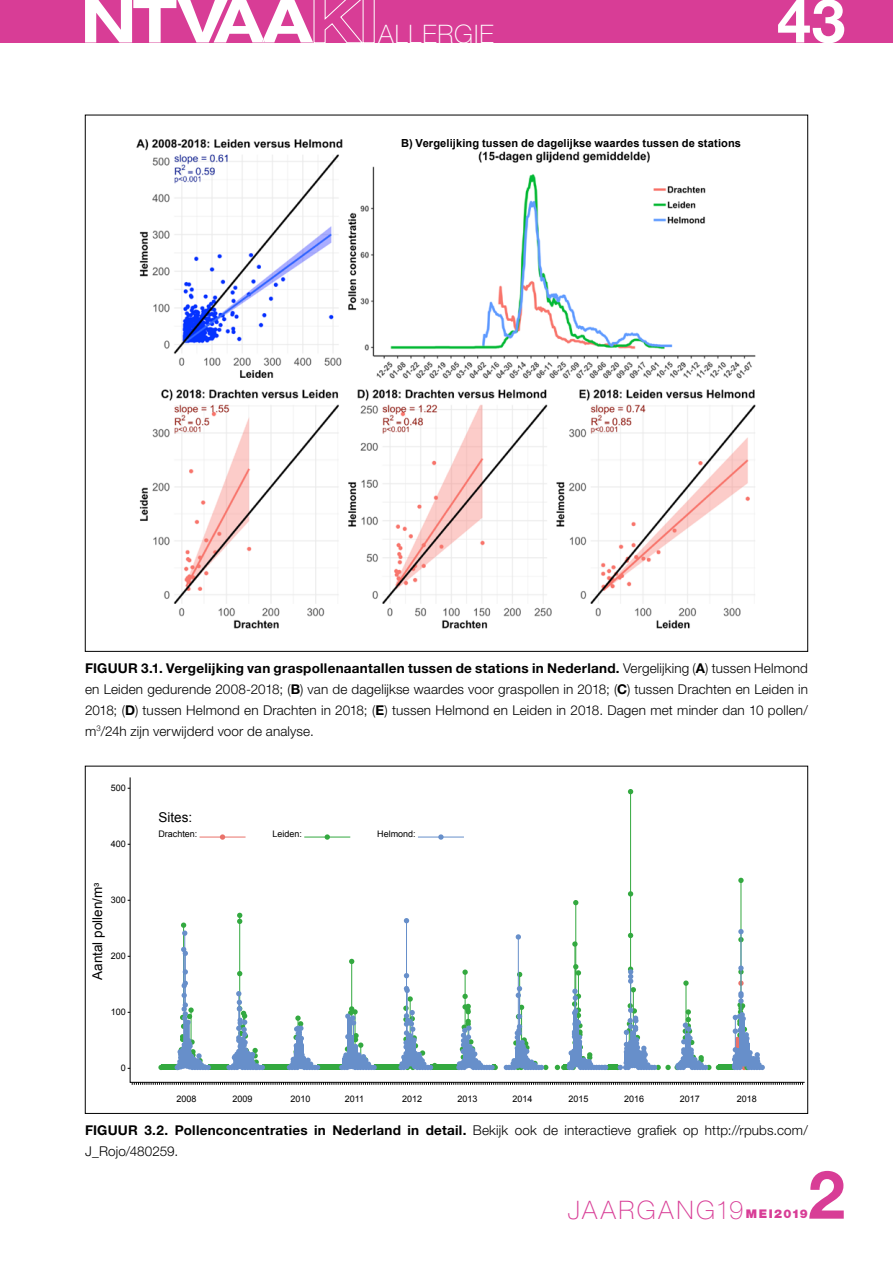
<style>
.page{position:relative;width:893px;height:1263px;background:#fff}
.page>*{position:absolute;margin:0;border:0;box-sizing:border-box;transform-origin:0 0}
.t1{font:700 66.9px "Helvetica Neue";color:#d83d96}
.t2{font:700 60.75px "Helvetica Neue";color:#fff}
.t3{font:100 25.5px "Helvetica Neue";letter-spacing:.1em;color:#d83d96}
.t4{font:100 25.5px "Helvetica Neue";letter-spacing:.04em;color:#fff}
.t5{font:300 13.5px/21px "Helvetica Neue LT Std";letter-spacing:.01em;color:#000;text-align:justify}
.t6{font:13.5px "Arial";color:#000}
.t7{font:700 11.1px "Arial";letter-spacing:.01em;color:#000}
.t8{font:9px "Arial";color:#000}
.s1{font-weight:700}
.s2{font-weight:900;font-size:12px}
</style>
<div class="page">
<div style="left:0;top:0;width:893px;height:43px;background:#d83d96"></div>
<svg style="left:85px;top:0;width:290px;height:43px"></svg>
<svg style="left:132px;top:1083px;width:671px;height:2px"></svg>
<svg style="left:129px;top:777px;width:676px;height:306px"></svg>
<svg style="left:438px;top:834px;width:6px;height:6px"></svg>
<hr style="left:418px;top:837px;width:46px;height:1px;background:#678fca">
<svg style="left:220px;top:834px;width:5px;height:6px"></svg>
<hr style="left:200px;top:837px;width:46px;height:1px;background:#e9726a">
<svg style="left:325px;top:834px;width:5px;height:6px"></svg>
<hr style="left:304px;top:837px;width:46px;height:1px;background:#33a940">
<hr style="left:183px;top:926px;width:1px;height:80px;background:#33a940">
<svg style="left:237px;top:913px;width:5px;height:11px"></svg>
<svg style="left:237px;top:971px;width:5px;height:5px"></svg>
<hr style="left:239px;top:916px;width:1px;height:136px;background:#33a940">
<svg style="left:349px;top:959px;width:5px;height:5px"></svg>
<hr style="left:351px;top:961px;width:1px;height:90px;background:#33a940">
<svg style="left:462px;top:969px;width:6px;height:6px"></svg>
<hr style="left:465px;top:972px;width:1px;height:73px;background:#33a940">
<svg style="left:517px;top:972px;width:5px;height:5px"></svg>
<hr style="left:519px;top:974px;width:1px;height:73px;background:#33a940">
<svg style="left:573px;top:900px;width:5px;height:5px"></svg>
<hr style="left:575px;top:903px;width:1px;height:72px;background:#33a940">
<svg style="left:738px;top:878px;width:6px;height:5px"></svg>
<hr style="left:741px;top:880px;width:1px;height:178px;background:#33a940">
<svg style="left:628px;top:789px;width:5px;height:5px"></svg>
<svg style="left:628px;top:891px;width:5px;height:5px"></svg>
<svg style="left:628px;top:933px;width:5px;height:5px"></svg>
<hr style="left:630px;top:792px;width:1px;height:265px;background:#33a940">
<svg style="left:572px;top:941px;width:6px;height:6px"></svg>
<hr style="left:575px;top:944px;width:1px;height:73px;background:#33a940">
<svg style="left:158px;top:1065px;width:3px;height:5px"></svg>
<div style="left:161px;top:1065px;width:16px;height:5px;background:#33a940"></div>
<div style="left:208px;top:1065px;width:21px;height:5px;background:#33a940"></div>
<div style="left:262px;top:1065px;width:27px;height:5px;background:#33a940"></div>
<div style="left:318px;top:1065px;width:24px;height:5px;background:#33a940"></div>
<div style="left:374px;top:1065px;width:27px;height:5px;background:#33a940"></div>
<div style="left:430px;top:1065px;width:29px;height:5px;background:#33a940"></div>
<div style="left:718px;top:1065px;width:17px;height:5px;background:#33a940"></div>
<svg style="left:181px;top:922px;width:6px;height:14px"></svg>
<hr style="left:184px;top:934px;width:1px;height:80px;background:#678fca">
<svg style="left:404px;top:918px;width:5px;height:5px"></svg>
<hr style="left:406px;top:922px;width:1px;height:136px;background:#678fca">
<svg style="left:404px;top:973px;width:5px;height:5px"></svg>
<svg style="left:516px;top:934px;width:5px;height:5px"></svg>
<hr style="left:518px;top:938px;width:1px;height:119px;background:#678fca">
<svg style="left:738px;top:929px;width:6px;height:13px"></svg>
<svg style="left:738px;top:965px;width:6px;height:9px"></svg>
<hr style="left:741px;top:933px;width:1px;height:118px;background:#678fca">
<svg style="left:516px;top:986px;width:6px;height:12px"></svg>
<hr style="left:519px;top:990px;width:1px;height:67px;background:#678fca">
<hr style="left:183px;top:951px;width:1px;height:56px;background:#678fca">
<svg style="left:181px;top:947px;width:7px;height:9px"></svg>
<svg style="left:398px;top:986px;width:39px;height:84px"></svg>
<svg style="left:732px;top:980px;width:33px;height:90px"></svg>
<svg style="left:504px;top:1005px;width:44px;height:65px"></svg>
<svg style="left:287px;top:1015px;width:33px;height:55px"></svg>
<hr style="left:185px;top:954px;width:1px;height:52px;background:#678fca">
<svg style="left:175px;top:980px;width:36px;height:90px"></svg>
<svg style="left:226px;top:991px;width:39px;height:79px"></svg>
<div style="left:296px;top:1038px;width:7px;height:7px;background:#678fca"></div>
<div style="left:295px;top:1045px;width:9px;height:17px;background:#678fca"></div>
<div style="left:403px;top:1059px;width:20px;height:7px;background:#678fca"></div>
<div style="left:405px;top:1053px;width:15px;height:7px;background:#678fca"></div>
<div style="left:405px;top:1041px;width:10px;height:14px;background:#678fca"></div>
<div style="left:515px;top:1048px;width:10px;height:19px;background:#678fca"></div>
<div style="left:523px;top:1061px;width:11px;height:6px;background:#678fca"></div>
<hr style="left:516px;top:1039px;width:4px;height:11px;background:#678fca">
<div style="left:739px;top:1017px;width:5px;height:43px;background:#678fca"></div>
<div style="left:741px;top:1035px;width:6px;height:29px;background:#678fca"></div>
<div style="left:743px;top:1039px;width:6px;height:24px;background:#678fca"></div>
<div style="left:747px;top:1058px;width:10px;height:9px;background:#678fca"></div>
<div style="left:733px;top:1058px;width:10px;height:8px;background:#678fca"></div>
<div style="left:735px;top:1048px;width:10px;height:11px;background:#678fca"></div>
<svg style="left:555px;top:964px;width:166px;height:106px"></svg>
<hr style="left:626px;top:1062px;width:21px;height:4px;background:#678fca">
<hr style="left:575px;top:1059px;width:10px;height:4px;background:#678fca">
<hr style="left:518px;top:1042px;width:4px;height:11px;background:#678fca">
<svg style="left:456px;top:994px;width:42px;height:76px"></svg>
<svg style="left:339px;top:1006px;width:38px;height:64px"></svg>
<div style="left:292px;top:1059px;width:17px;height:7px;background:#678fca"></div>
<img style="left:136px;top:139px;width:620px;height:490px">
<div style="left:401px;top:139px;width:378px;height:12px;background:#fff"></div>
<h3 class="t4" style="left:378px;top:19px;width:117px">ALLERGIE</h3>
<h2 class="t2" style="left:777px;top:-17px;width:70px">43</h2>
<p class="t7" style="left:401px;top:136px;width:341px">B) Vergelijking tussen de dagelijkse waardes tussen de stations</p>
<p class="t5" style="left:85px;top:657px;width:724px"><span class="s1">FIGUUR 3.1. Vergelijking van graspollenaantallen tussen de stations in Nederland.</span> Vergelijking (<span class="s1">A</span>) tussen Helmond en Leiden gedurende 2008-2018; (<span class="s1">B</span>) van de dagelijkse waardes voor graspollen in 2018; (<span class="s1">C</span>) tussen Drachten en Leiden in 2018; (<span class="s1">D</span>) tussen Helmond en Drachten in 2018; (<span class="s1">E</span>) tussen Helmond en Leiden in 2018. Dagen met minder dan 10 pollen/ m<sup>3</sup>/24h zijn verwijderd voor de analyse.</p>
<p class="t8" style="left:111px;top:782px;width:17px">500</p>
<p class="t8" style="left:111px;top:838px;width:17px">400</p>
<p class="t6" style="left:89px;top:980px;width:99px;rotate:-90deg">Aantal pollen/mᶟ</p>
<p class="t8" style="left:111px;top:894px;width:17px">300</p>
<p class="t8" style="left:111px;top:950px;width:17px">200</p>
<p class="t8" style="left:111px;top:1006px;width:17px">100</p>
<p class="t8" style="left:121px;top:1062px;width:7px">0</p>
<p class="t6" style="left:158px;top:809px;width:35px">Sites:</p>
<p class="t8" style="left:158px;top:828px;width:41px">Drachten:</p>
<p class="t8" style="left:273px;top:828px;width:31px">Leiden:</p>
<p class="t8" style="left:377px;top:828px;width:40px">Helmond:</p>
<p class="t8" style="left:177px;top:1093px;width:22px">2008</p>
<p class="t8" style="left:233px;top:1093px;width:22px">2009</p>
<p class="t8" style="left:290px;top:1093px;width:22px">2010</p>
<p class="t8" style="left:345px;top:1093px;width:21px">2011</p>
<p class="t8" style="left:402px;top:1093px;width:22px">2012</p>
<p class="t8" style="left:457px;top:1093px;width:22px">2013</p>
<p class="t8" style="left:513px;top:1093px;width:22px">2014</p>
<p class="t8" style="left:568px;top:1093px;width:22px">2015</p>
<p class="t8" style="left:624px;top:1093px;width:22px">2016</p>
<p class="t8" style="left:680px;top:1093px;width:22px">2017</p>
<p class="t8" style="left:737px;top:1093px;width:22px">2018</p>
<p class="t5" style="left:85px;top:1119px;width:724px"><span class="s1">FIGUUR 3.2. Pollenconcentraties in Nederland in detail.</span> Bekijk ook de interactieve grafiek op http://rpubs.com/<br>J_Rojo/480259.</p>
<h1 class="t1" style="left:808px;top:1153px;width:39px">2</h1>
<h3 class="t3" style="left:568px;top:1195px;width:242px">JAARGANG19<span class="s2">MEI2019</span></h3>
</div>
